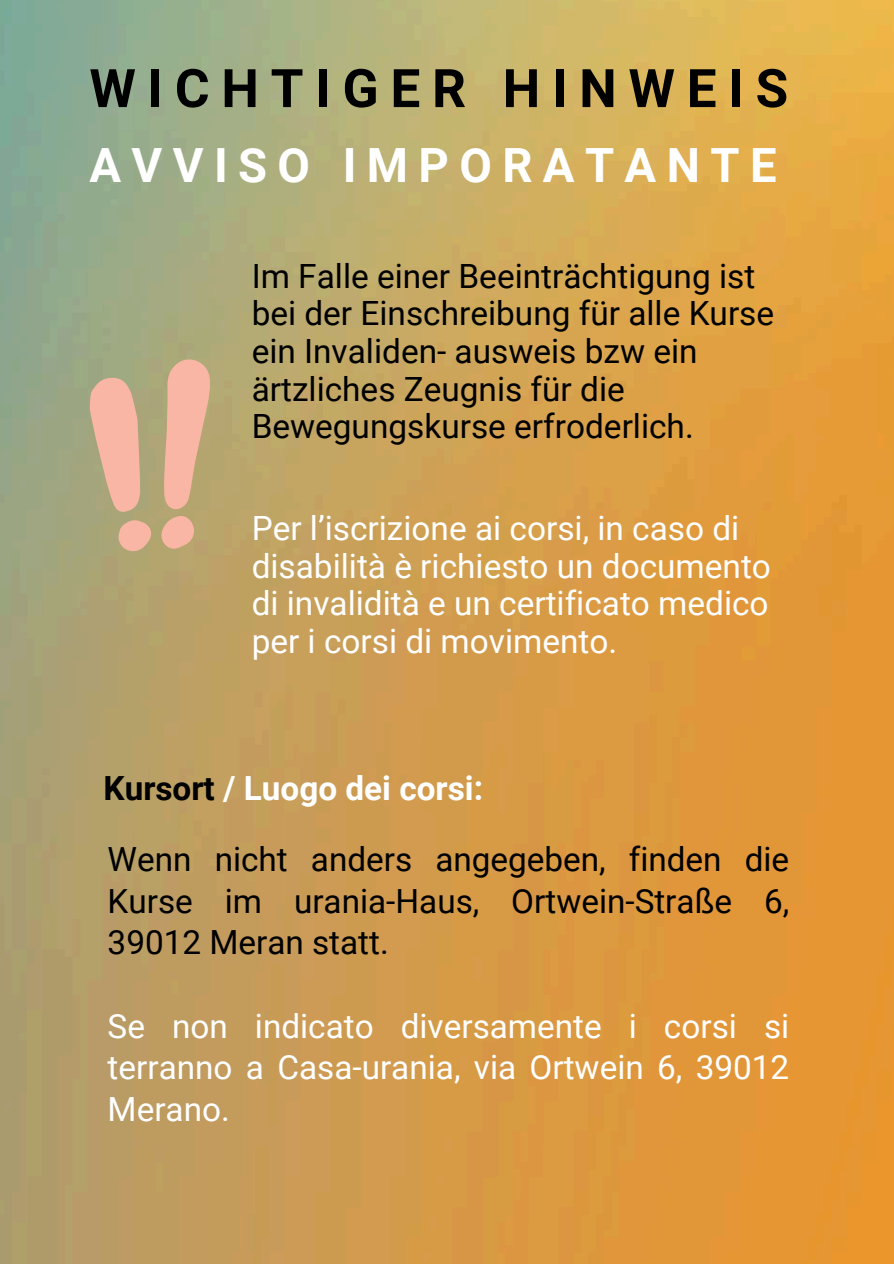
<style>
.page{position:relative;width:894px;height:1264px;background:#fff}
.page>*{position:absolute;margin:0;border:0;box-sizing:border-box;transform-origin:0 0}
.t1{font:700 53.1px "Roboto";letter-spacing:.22em;color:#000}
.t2{font:700 47.1px "Roboto";letter-spacing:.22em;color:#fff}
.t3{font:33.3px/37.5px "Roboto";color:#000}
.t4{font:33.3px/37.5px "Roboto";color:#fff}
.s1{font-weight:700}
.s2{font-weight:700;color:#fff}
</style>
<div class="page">
<img style="left:0;top:0;width:893px;height:1263px">
<svg style="left:89px;top:354px;width:122px;height:198px;background:#cfad8c"></svg>
<h1 class="t1" style="left:89px;top:58px;width:700px">WICHTIGER HINWEIS</h1>
<h2 class="t2" style="left:89px;top:139px;width:688px">AVVISO IMPORATANTE</h2>
<p class="t3" style="left:251px;top:258px;width:524px">Im Falle einer Beeinträchtigung ist bei der Einschreibung für alle Kurse ein Invaliden- ausweis bzw ein ärtzliches Zeugnis für die<br>Bewegungskurse erfroderlich.</p>
<p class="t4" style="left:251px;top:510px;width:520px">Per l’iscrizione ai corsi, in caso di disabilità è richiesto un documento di invalidità e un certificato medico per i corsi di movimento.</p>
<p class="t3" style="left:104px;top:752px;width:687px;line-height:71.2px"><span class="s1">Kursort</span> <span class="s2">/ Luogo dei corsi:<br></span>Wenn nicht anders angegeben, finden die</p>
<p class="t3" style="left:108px;top:880px;width:683px;line-height:41.7px">Kurse im urania-Haus, Ortwein-Straße 6,<br>39012 Meran statt.</p>
<p class="t4" style="left:108px;top:1005px;width:683px;line-height:41.7px;text-align:justify">Se non indicato diversamente i corsi si terranno a Casa-urania, via Ortwein 6, 39012<br>Merano.</p>
</div>
